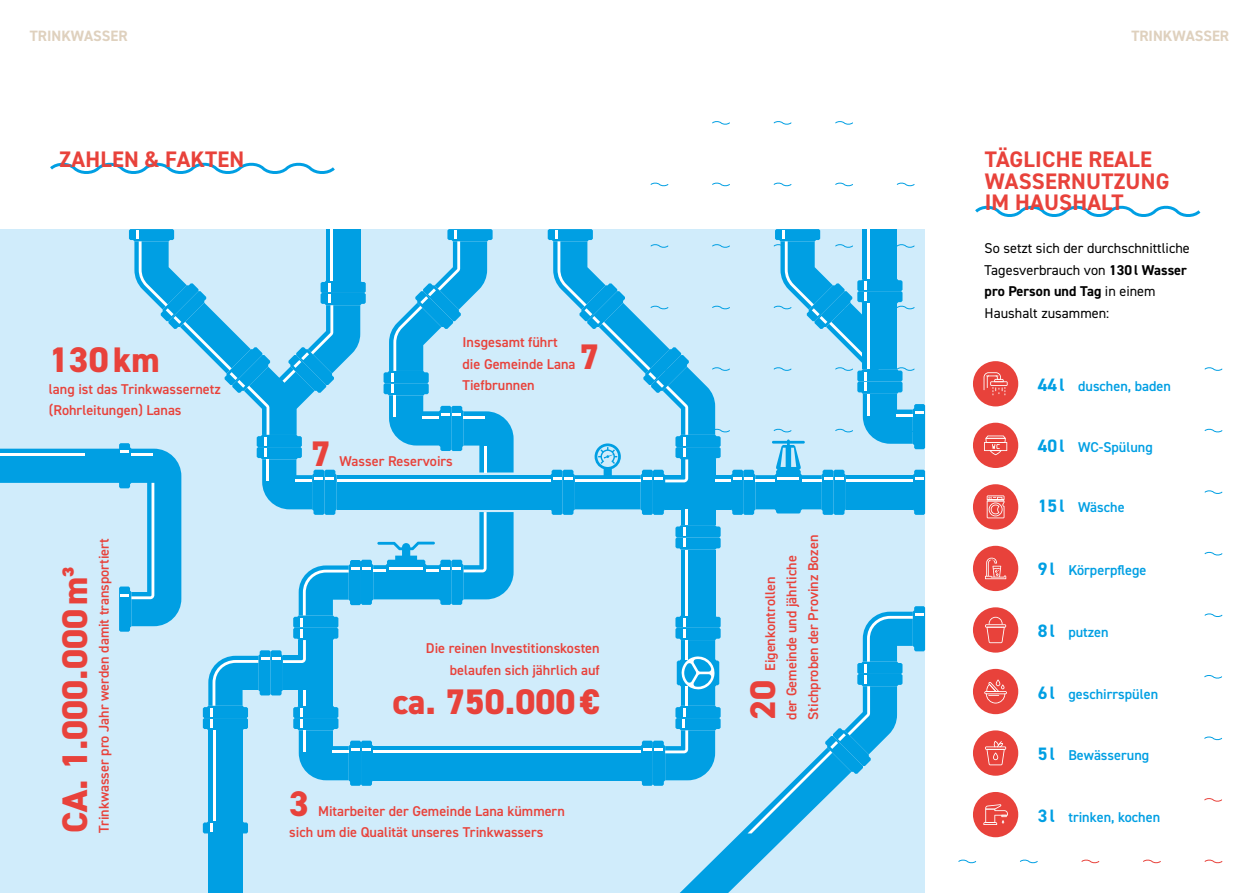
<style>
.page{position:relative;width:1259px;height:893px;background:#fff}
.page>*{position:absolute;margin:0;border:0;box-sizing:border-box;transform-origin:0 0}
.t1{font:800 35.7px "DIN2014";color:#e8423b}
.t2{font:700 22.5px/21.5px "DIN2014";letter-spacing:.01em;color:#e8423b}
.t3{font:700 15px "DIN2014";color:#dfd1be}
.t4{font:600 14.25px/21.5px "DIN2014";color:#e8423b}
.t5{font:600 14.25px "DIN2014";color:#009fe3}
.t6{font:14.25px/21.5px "DIN2014";color:#000}
.s1{font-weight:700}
.s2{font-weight:700;font-size:18px}
</style>
<div class="page">
<div style="left:0;top:229px;width:925px;height:664px;background:#d0ecfb"></div>
<svg style="left:650px;top:183px;width:19px;height:4px"></svg>
<svg style="left:712px;top:183px;width:18px;height:4px"></svg>
<svg style="left:712px;top:121px;width:18px;height:4px"></svg>
<svg style="left:773px;top:183px;width:19px;height:4px"></svg>
<svg style="left:773px;top:121px;width:19px;height:4px"></svg>
<svg style="left:835px;top:183px;width:18px;height:4px"></svg>
<svg style="left:835px;top:121px;width:18px;height:4px"></svg>
<svg style="left:896px;top:183px;width:19px;height:4px"></svg>
<svg style="left:50px;top:162px;width:285px;height:12px"></svg>
<div style="left:208px;top:730px;width:34px;height:163px;background:#009fe3"></div>
<hr style="left:213px;top:730px;width:2px;height:91px;background:#fff">
<svg style="left:203px;top:821px;width:45px;height:12px"></svg>
<div style="left:681px;top:550px;width:34px;height:65px;background:#009fe3"></div>
<hr style="left:685px;top:550px;width:3px;height:65px;background:#fff">
<div style="left:337px;top:475px;width:213px;height:34px;background:#009fe3"></div>
<hr style="left:337px;top:480px;width:213px;height:2px;background:#fff">
<div style="left:373px;top:746px;width:267px;height:34px;background:#009fe3"></div>
<hr style="left:373px;top:750px;width:267px;height:3px;background:#fff">
<div style="left:681px;top:459px;width:34px;height:66px;background:#009fe3"></div>
<svg style="left:675px;top:525px;width:45px;height:25px"></svg>
<hr style="left:685px;top:509px;width:3px;height:16px;background:#fff">
<svg style="left:0;top:229px;width:513px;height:557px"></svg>
<svg style="left:548px;top:229px;width:377px;height:286px"></svg>
<hr style="left:778px;top:477px;width:21px;height:3px;background:#fff">
<svg style="left:640px;top:606px;width:285px;height:287px"></svg>
<svg style="left:958px;top:860px;width:19px;height:4px"></svg>
<svg style="left:1020px;top:860px;width:18px;height:4px"></svg>
<svg style="left:1081px;top:860px;width:19px;height:4px"></svg>
<svg style="left:1143px;top:860px;width:18px;height:4px"></svg>
<svg style="left:1204px;top:860px;width:19px;height:4px"></svg>
<svg style="left:1204px;top:798px;width:18px;height:4px"></svg>
<svg style="left:1204px;top:736px;width:18px;height:5px"></svg>
<svg style="left:1204px;top:675px;width:18px;height:4px"></svg>
<svg style="left:1204px;top:613px;width:19px;height:4px"></svg>
<svg style="left:1204px;top:552px;width:19px;height:4px"></svg>
<svg style="left:1204px;top:490px;width:19px;height:4px"></svg>
<svg style="left:1204px;top:429px;width:19px;height:4px"></svg>
<svg style="left:1204px;top:367px;width:19px;height:4px"></svg>
<hr style="left:0;top:453px;width:85px;height:3px;background:#fff">
<div style="left:973px;top:361px;width:45px;height:45px;background:#e8423b;border-radius:50%"></div>
<div style="left:973px;top:484px;width:45px;height:46px;background:#e8423b;border-radius:50%"></div>
<div style="left:973px;top:546px;width:45px;height:45px;background:#e8423b;border-radius:50%"></div>
<div style="left:973px;top:607px;width:45px;height:46px;background:#e8423b;border-radius:50%"></div>
<div style="left:973px;top:669px;width:45px;height:45px;background:#e8423b;border-radius:50%"></div>
<div style="left:973px;top:730px;width:45px;height:46px;background:#e8423b;border-radius:50%"></div>
<div style="left:973px;top:792px;width:45px;height:45px;background:#e8423b;border-radius:50%"></div>
<div style="left:973px;top:423px;width:45px;height:45px;background:#e8423b;border-radius:50%"></div>
<svg style="left:983px;top:372px;width:24px;height:23px"></svg>
<svg style="left:975px;top:205px;width:226px;height:12px"></svg>
<svg style="left:984px;top:435px;width:23px;height:20px"></svg>
<svg style="left:986px;top:495px;width:18px;height:23px"></svg>
<svg style="left:983px;top:804px;width:25px;height:21px"></svg>
<svg style="left:986px;top:741px;width:19px;height:24px"></svg>
<hr style="left:984px;top:691px;width:23px;height:3px;background:#fff;border-radius:2px">
<svg style="left:985px;top:679px;width:21px;height:24px"></svg>
<svg style="left:986px;top:617px;width:19px;height:26px"></svg>
<svg style="left:985px;top:558px;width:21px;height:21px"></svg>
<p class="t3" style="left:30px;top:26px;width:99px">TRINKWASSER</p>
<p class="t3" style="left:1131px;top:26px;width:99px">TRINKWASSER</p>
<h2 class="t2" style="left:60px;top:148px;width:186px">ZAHLEN &amp; FAKTEN</h2>
<h1 class="t1" style="left:49px;top:336px;width:112px">130km</h1>
<p class="t4" style="left:49px;top:378px;width:173px">lang ist das Trinkwassernetz (Rohrleitungen) Lanas</p>
<h1 class="t1" style="left:51px;top:833px;width:269px;rotate:-90deg">CA. 1.000.000m³</h1>
<p class="t4" style="left:93px;top:833px;width:297px;rotate:-90deg">Trinkwasser pro Jahr werden damit transportiert</p>
<p class="t4" style="left:462px;top:331px;width:114px">Insgesamt führt die Gemeinde Lana</p>
<h1 class="t1" style="left:579px;top:333px;width:21px">7</h1>
<p class="t4" style="left:462px;top:374px;width:74px">Tiefbrunnen</p>
<h1 class="t1" style="left:310px;top:430px;width:21px">7</h1>
<p class="t4" style="left:339px;top:450px;width:115px">Wasser Reservoirs</p>
<p class="t4" style="left:426px;top:637px;width:175px;text-align:right">Die reinen Investitionskosten belaufen sich jährlich auf</p>
<h1 class="t1" style="left:392px;top:678px;width:209px">ca. 750.000€</h1>
<h1 class="t1" style="left:289px;top:780px;width:21px">3</h1>
<p class="t4" style="left:289px;top:800px;width:277px;text-indent:29px">Mitarbeiter der Gemeinde Lana kümmern sich um die Qualität unseres Trinkwassers</p>
<p class="t4" style="left:759px;top:720px;width:187px;text-indent:49px;rotate:-90deg">Eigenkontrollen<br>der Gemeinde und jährliche<br>Stichproben der Provinz Bozen</p>
<h1 class="t1" style="left:739px;top:720px;width:41px;rotate:-90deg">20</h1>
<h2 class="t2" style="left:984px;top:148px;width:186px">TÄGLICHE REALE<br>WASSERNUTZUNG<br>IM HAUSHALT</h2>
<p class="t6" style="left:984px;top:237px;width:207px">So setzt sich der durchschnittliche<br>Tagesverbrauch von <span class="s1">130l Wasser pro Person und Tag</span> in einem<br>Haushalt zusammen:</p>
<p class="t5" style="left:1037px;top:376px;width:135px"><span class="s2">44l</span> duschen, baden</p>
<p class="t5" style="left:1037px;top:438px;width:117px"><span class="s2">40l</span> WC-Spülung</p>
<p class="t5" style="left:1037px;top:498px;width:88px"><span class="s2">15l</span> Wäsche</p>
<p class="t5" style="left:1037px;top:561px;width:110px"><span class="s2">9l</span> Körperpflege</p>
<p class="t5" style="left:1037px;top:623px;width:72px"><span class="s2">8l</span> putzen</p>
<p class="t5" style="left:1037px;top:684px;width:122px"><span class="s2">6l</span> geschirrspülen</p>
<p class="t5" style="left:1037px;top:746px;width:113px"><span class="s2">5l</span> Bewässerung</p>
<p class="t5" style="left:1037px;top:807px;width:124px"><span class="s2">3l</span> trinken, kochen</p>
</div>
